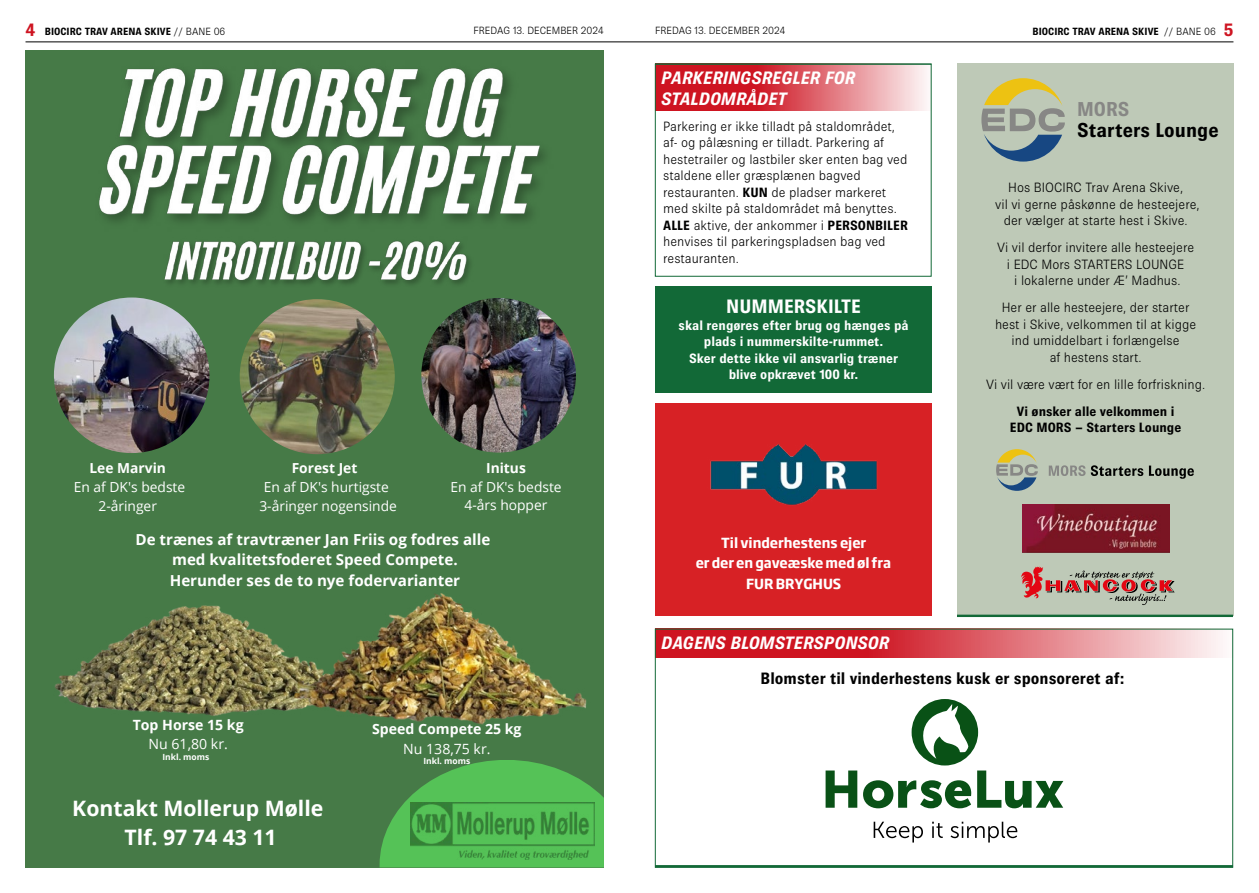
<style>
.page{position:relative;width:1259px;height:893px;background:#fff}
.page>*{position:absolute;margin:0;border:0;box-sizing:border-box;transform-origin:0 0}
.t1{font:700 21.3px/29px "Open Sans";color:#fff;text-align:center}
.t2{font:700 20.1px "Brown Pro";color:#000}
.t3{font:700 20.1px "Brown Pro";color:#878785}
.t4{font:700 19.5px "Brown Pro";color:#fff}
.t5{font:italic 700 18px/21.6px "Brown Pro";color:#fff}
.t6{font:700 16.5px "Brown Pro";color:#000}
.t7{font:700 15.15px/20.7px "Open Sans";color:#fff;text-align:center}
.t8{font:700 14.1px "Open Sans";color:#fff}
.t9{font:14.1px "Open Sans";color:#fff}
.t10{font:13.8px/18.6px "Open Sans";color:#fff;text-align:center}
.t11{font:700 13.8px/20px "Soho Gothic Std";letter-spacing:-.005em;color:#fff;text-align:center;scale:.95 1}
.t12{font:700 13.8px "Open Sans";color:#fff}
.t13{font:300 13.5px/16.5px "Brown Pro";color:#000;text-align:center}
.t14{font:700 13.5px/16.5px "Brown Pro";color:#fff;text-align:center}
.t15{font:700 13.5px/16.5px "Brown Pro";color:#000;text-align:center}
.t16{font:700 10.5px "Brown Pro";color:#000}
.t17{font:300 10.5px "Brown Pro";color:#000}
.t18{font:700 8.4px "Open Sans";color:#fff}
.s1{font-size:18px;color:#ce1421}
.s2{font-weight:300}
.s3{font-weight:700}
</style>
<div class="page">
<hr style="left:26px;top:42px;width:1207px;height:1px;background:#000">
<svg style="left:657px;top:631px;width:566px;height:27px;background:#dc5a63"></svg>
<div style="left:655px;top:403px;width:276px;height:213px;background:#d72125"></div>
<img style="left:707px;top:438px;width:172px;height:69px">
<svg style="left:657px;top:64px;width:275px;height:47px;background:#dc5c65"></svg>
<div style="left:957px;top:64px;width:276px;height:552px;background:#bec9b7"></div>
<hr style="left:957px;top:615px;width:276px;height:2px;background:#126937">
<svg style="left:981px;top:78px;width:84px;height:84px"></svg>
<svg style="left:1021px;top:567px;width:153px;height:38px"></svg>
<img style="left:1022px;top:505px;width:148px;height:48px">
<svg style="left:996px;top:449px;width:42px;height:42px"></svg>
<svg style="left:1048px;top:465px;width:146px;height:14px"></svg>
<div style="left:655px;top:64px;width:276px;height:213px;border:1px solid #126937"></div>
<hr style="left:655px;top:865px;width:578px;height:2px;background:#126937">
<div style="left:655px;top:286px;width:276px;height:107px;background:#126937"></div>
<hr style="left:655px;top:64px;width:276px;height:1px;background:#126937">
<div style="left:26px;top:50px;width:578px;height:817px;background:#467a47"></div>
<img style="left:54px;top:297px;width:155px;height:156px;border-radius:78px">
<img style="left:240px;top:299px;width:155px;height:155px;border-radius:78px">
<img style="left:421px;top:298px;width:155px;height:155px;border-radius:77px">
<img style="left:55px;top:605px;width:226px;height:111px">
<img style="left:281px;top:593px;width:306px;height:132px">
<svg style="left:379px;top:760px;width:225px;height:107px"></svg>
<img style="left:410px;top:802px;width:184px;height:57px">
<img style="left:99px;top:68px;width:446px;height:154px">
<img style="left:164px;top:241px;width:306px;height:43px">
<svg style="left:825px;top:770px;width:32px;height:38px"></svg>
<svg style="left:873px;top:822px;width:50px;height:20px"></svg>
<svg style="left:932px;top:822px;width:10px;height:16px"></svg>
<svg style="left:950px;top:822px;width:67px;height:20px"></svg>
<svg style="left:863px;top:699px;width:200px;height:109px"></svg>
<p class="t16" style="left:26px;top:25px;width:201px"><span class="s1">4</span> BIOCIRC TRAV ARENA SKIVE <span class="s2">// BANE 06</span></p>
<p class="t17" style="left:473px;top:24px;width:132px">FREDAG 13. DECEMBER 2024</p>
<p class="t17" style="left:655px;top:24px;width:132px">FREDAG 13. DECEMBER 2024</p>
<p class="t16" style="left:1032px;top:25px;width:202px">BIOCIRC TRAV ARENA SKIVE <span class="s2">// BANE 06</span> <span class="s1">5</span></p>
<p class="t12" style="left:89px;top:459px;width:78px">Lee Marvin</p>
<p class="t10" style="left:74px;top:477px;width:113px">En af DK's bedste<br>2-åringer</p>
<p class="t12" style="left:292px;top:459px;width:67px">Forest Jet</p>
<p class="t10" style="left:259px;top:477px;width:139px">En af DK's hurtigste<br>3-åringer nogensinde</p>
<p class="t12" style="left:486px;top:458px;width:41px">Initus</p>
<p class="t10" style="left:450px;top:477px;width:113px">En af DK's bedste<br>4-års hopper</p>
<p class="t7" style="left:135px;top:528px;width:356px">De trænes af travtræner Jan Friis og fodres alle med kvalitetsfoderet Speed Compete.<br>Herunder ses de to nye fodervarianter</p>
<p class="t8" style="left:133px;top:714px;width:112px">Top Horse 15 kg</p>
<p class="t9" style="left:148px;top:734px;width:81px">Nu 61,80 kr.</p>
<p class="t18" style="left:162px;top:751px;width:48px">Inkl. moms</p>
<h1 class="t1" style="left:72px;top:794px;width:253px">Kontakt Mollerup Mølle<br>Tlf. 97 74 43 11</h1>
<p class="t8" style="left:372px;top:719px;width:151px">Speed Compete 25 kg</p>
<p class="t9" style="left:403px;top:739px;width:89px">Nu 138,75 kr.</p>
<p class="t18" style="left:423px;top:755px;width:48px">Inkl. moms</p>
<h3 class="t5" style="left:661px;top:67px;width:195px">PARKERINGSREGLER FOR<br>STALDOMRÅDET</h3>
<p class="t13" style="left:663px;top:118px;width:246px;text-align:left">Parkering er ikke tilladt på staldområdet, af- og pålæsning er tilladt. Parkering af hestetrailer og lastbiler sker enten bag ved staldene eller græsplænen bagved restauranten. <span class="s3">KUN</span> de pladser markeret med skilte på staldområdet må benyttes.<br><span class="s3">ALLE</span> aktive, der ankommer i <span class="s3">PERSONBILER </span>henvises til parkeringspladsen bag ved restauranten.</p>
<h3 class="t4" style="left:726px;top:296px;width:136px">NUMMERSKILTE</h3>
<p class="t14" style="left:678px;top:317px;width:231px">skal rengøres efter brug og hænges på plads i nummerskilte-rummet.<br>Sker dette ikke vil ansvarlig træner blive opkrævet 100 kr.</p>
<p class="t11" style="left:695px;top:533px;width:207px">Til vinderhestens ejer<br>er der en gaveæske med øl fra</p>
<p class="t11" style="left:746px;top:574px;width:101px">FUR BRYGHUS</p>
<h2 class="t3" style="left:1077px;top:98px;width:54px">MORS</h2>
<h2 class="t2" style="left:1077px;top:119px;width:143px">Starters Lounge</h2>
<p class="t13" style="left:995px;top:179px;width:206px">Hos BIOCIRC Trav Arena Skive,<br>vil vi gerne påskønne de hesteejere, der vælger at starte hest i Skive.</p>
<p class="t13" style="left:997px;top:239px;width:198px">Vi vil derfor invitere alle hesteejere i EDC Mors STARTERS LOUNGE<br>i lokalerne under Æ’ Madhus.</p>
<p class="t13" style="left:995px;top:299px;width:203px">Her er alle hesteejere, der starter hest i Skive, velkommen til at kigge ind umiddelbart i forlængelse<br>af hestens start.</p>
<p class="t13" style="left:986px;top:376px;width:221px">Vi vil være vært for en lille forfriskning.</p>
<p class="t15" style="left:1010px;top:403px;width:173px">Vi ønsker alle velkommen i<br>EDC MORS – Starters Lounge</p>
<h3 class="t5" style="left:661px;top:632px;width:229px">DAGENS BLOMSTERSPONSOR</h3>
<p class="t6" style="left:760px;top:670px;width:365px">Blomster til vinderhestens kusk er sponsoreret af:</p>
</div>
